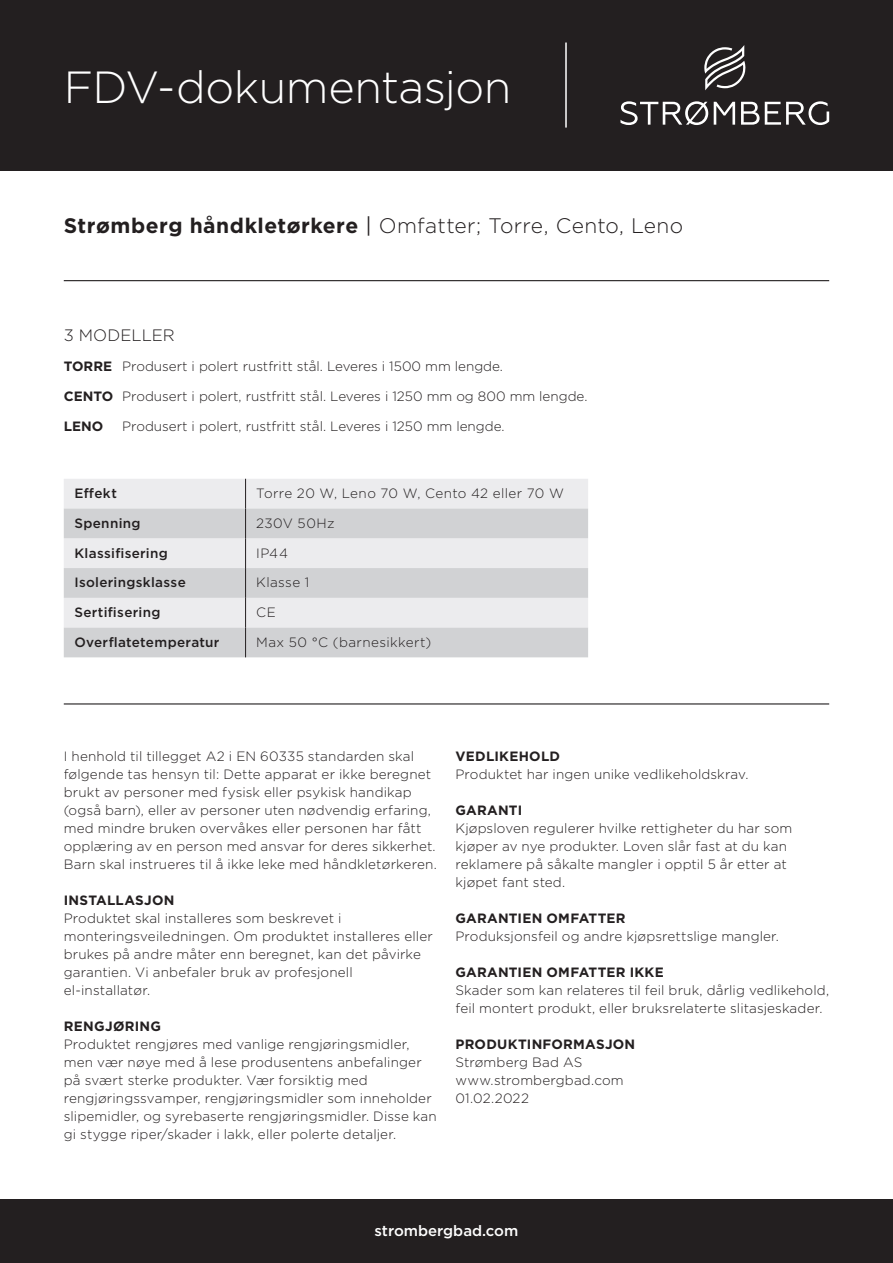
<style>
.page{position:relative;width:893px;height:1263px;background:#fff}
.page>*{position:absolute;margin:0;border:0;box-sizing:border-box;transform-origin:0 0}
.t1{font:300 45px "Gotham";letter-spacing:-.01em;color:#fff}
.t2{font:300 21px "Gotham";letter-spacing:.015em;color:#231f20}
.t3{font:300 16.5px "Gotham";color:#231f20}
.t4{font:500 15px "Gotham";color:#fff}
.t5{font:300 13.5px/18px "Gotham";letter-spacing:.01em;color:#231f20}
.t6{font:700 13.5px "Gotham";letter-spacing:.02em;color:#231f20}
.t7{font:500 13.5px "Gotham";letter-spacing:.025em;color:#231f20}
.t8{font:300 13.5px "Gotham";letter-spacing:.03em;color:#231f20}
.t9{font:300 13.5px "Gotham";letter-spacing:.035em;color:#231f20}
.s1{font-weight:700}
.s2{font-weight:400}
</style>
<div class="page">
<div style="left:0;top:1199px;width:893px;height:64px;background:#231f20"></div>
<hr style="left:64px;top:703px;width:765px;height:1px;background:#231f20">
<div style="left:64px;top:479px;width:524px;height:29px;background:#ececee"></div>
<svg style="left:64px;top:508px;width:524px;height:149px;fill:#d1d2d4"></svg>
<svg style="left:245px;top:479px;width:1px;height:29px"></svg>
<hr style="left:245px;top:508px;width:1px;height:30px;background:#231f20">
<hr style="left:245px;top:538px;width:1px;height:30px;background:#231f20">
<hr style="left:245px;top:568px;width:1px;height:30px;background:#231f20">
<hr style="left:245px;top:598px;width:1px;height:30px;background:#231f20">
<svg style="left:245px;top:628px;width:1px;height:29px"></svg>
<div style="left:0;top:0;width:893px;height:170px;background:#231f20"></div>
<svg style="left:620px;top:101px;width:88px;height:24px"></svg>
<svg style="left:714px;top:102px;width:21px;height:23px"></svg>
<svg style="left:741px;top:101px;width:88px;height:24px"></svg>
<svg style="left:704px;top:45px;width:42px;height:45px"></svg>
<hr style="left:565px;top:43px;width:2px;height:85px;background:#fff">
<hr style="left:64px;top:280px;width:765px;height:1px;background:#231f20">
<p class="t1" style="left:64px;top:59px;width:449px">FDV-dokumentasjon</p>
<p class="t2" style="left:64px;top:212px;width:621px"><span class="s1">Strømberg håndkletørkere</span> <span class="s2">|</span> Omfatter; Torre, Cento, Leno</p>
<p class="t3" style="left:64px;top:325px;width:112px">3 MODELLER</p>
<p class="t5" style="left:64px;top:357px;width:441px"><span class="s1">TORRE</span> Produsert i polert rustfritt stål. Leveres i 1500 mm lengde.</p>
<p class="t5" style="left:64px;top:387px;width:525px"><span class="s1">CENTO</span> Produsert i polert, rustfritt stål. Leveres i 1250 mm og 800 mm lengde.</p>
<p class="t6" style="left:64px;top:417px;width:41px">LENO</p>
<p class="t5" style="left:122px;top:417px;width:384px">Produsert i polert, rustfritt stål. Leveres i 1250 mm lengde.</p>
<p class="t7" style="left:74px;top:484px;width:44px">Effekt</p>
<p class="t8" style="left:256px;top:485px;width:309px">Torre 20 W, Leno 70 W, Cento 42 eller 70 W</p>
<p class="t7" style="left:74px;top:514px;width:68px">Spenning</p>
<p class="t8" style="left:256px;top:514px;width:80px">230V 50Hz</p>
<p class="t7" style="left:74px;top:544px;width:95px">Klassifisering</p>
<p class="t5" style="left:256px;top:543px;width:33px">IP44</p>
<p class="t7" style="left:74px;top:574px;width:113px">Isoleringsklasse</p>
<p class="t5" style="left:256px;top:573px;width:55px">Klasse 1</p>
<p class="t7" style="left:74px;top:603px;width:88px">Sertifisering</p>
<p class="t5" style="left:256px;top:603px;width:21px">CE</p>
<p class="t7" style="left:74px;top:633px;width:147px">Overflatetemperatur</p>
<p class="t9" style="left:256px;top:634px;width:177px">Max 50 °C (barnesikkert)</p>
<p class="t5" style="left:64px;top:747px;width:369px">I henhold til tillegget A2 i EN 60335 standarden skal følgende tas hensyn til: Dette apparat er ikke beregnet brukt av personer med fysisk eller psykisk handikap (også barn), eller av personer uten nødvendig erfaring, med mindre bruken overvåkes eller personen har fått</p>
<p class="t5" style="left:64px;top:837px;width:375px">opplæring av en person med ansvar for deres sikkerhet.<br>Barn skal instrueres til å ikke leke med håndkletørkeren.</p>
<p class="t6" style="left:64px;top:892px;width:112px">INSTALLASJON</p>
<p class="t5" style="left:64px;top:909px;width:371px">Produktet skal installeres som beskrevet i monteringsveiledningen. Om produktet installeres eller brukes på andre måter enn beregnet, kan det påvirke garantien. Vi anbefaler bruk av profesjonell el-installatør.</p>
<p class="t6" style="left:64px;top:1018px;width:99px">RENGJØRING</p>
<p class="t5" style="left:64px;top:1035px;width:374px">Produktet rengjøres med vanlige rengjøringsmidler, men vær nøye med å lese produsentens anbefalinger på svært sterke produkter. Vær forsiktig med rengjøringssvamper, rengjøringsmidler som inneholder slipemidler, og syrebaserte rengjøringsmidler. Disse kan gi stygge riper/skader i lakk, eller polerte detaljer.</p>
<p class="t6" style="left:455px;top:748px;width:106px">VEDLIKEHOLD</p>
<p class="t5" style="left:455px;top:765px;width:294px">Produktet har ingen unike vedlikeholdskrav.</p>
<p class="t6" style="left:455px;top:802px;width:68px">GARANTI</p>
<p class="t5" style="left:455px;top:819px;width:338px">Kjøpsloven regulerer hvilke rettigheter du har som kjøper av nye produkter. Loven slår fast at du kan reklamere på såkalte mangler i opptil 5 år etter at kjøpet fant sted.</p>
<p class="t6" style="left:455px;top:910px;width:172px">GARANTIEN OMFATTER</p>
<p class="t5" style="left:455px;top:927px;width:325px">Produksjonsfeil og andre kjøpsrettslige mangler.</p>
<p class="t6" style="left:455px;top:964px;width:210px">GARANTIEN OMFATTER IKKE</p>
<p class="t5" style="left:455px;top:981px;width:375px">Skader som kan relateres til feil bruk, dårlig vedlikehold, feil montert produkt, eller bruksrelaterte slitasjeskader.</p>
<p class="t5" style="left:455px;top:1035px;width:181px"><span class="s1">PRODUKTINFORMASJON<br></span>Strømberg Bad AS www.strombergbad.com<br>01.02.2022</p>
<p class="t4" style="left:375px;top:1221px;width:145px">strombergbad.com</p>
</div>
